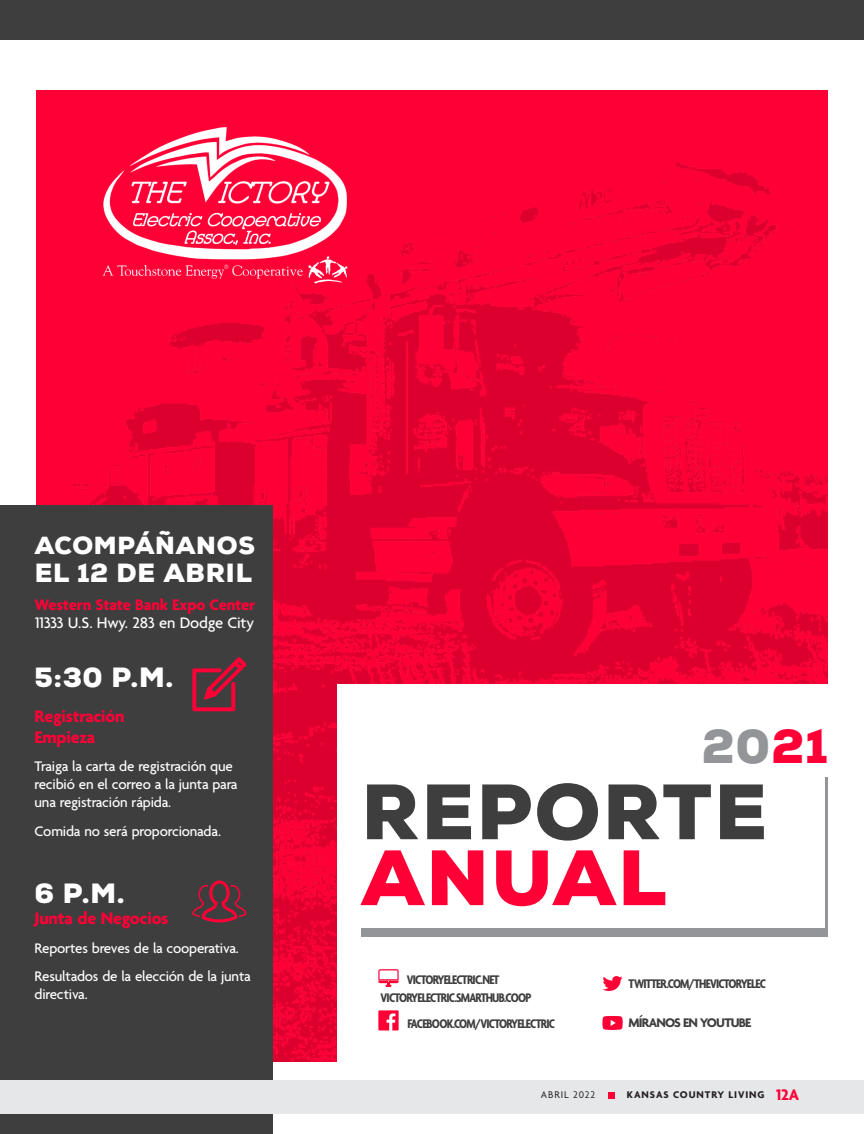
<style>
.page{position:relative;width:864px;height:1134px;background:#fff}
.page>*{position:absolute;margin:0;border:0;box-sizing:border-box;transform-origin:0 0}
.Headline{font:900 75.9px/65.8px "Nexa";letter-spacing:.035em;color:#3e3e3f}
.Headline-2{font:900 46.5px "Nexa";color:#939598}
.Headline-3{font:900 27px "Nexa";color:#fff}
.Co-op_Text_white{font:900 27px "Nexa";color:#fff}
.Headline-4{font:900 25.5px "Nexa";letter-spacing:.035em;color:#fff}
.Headline-5{font:900 24px "Nexa";letter-spacing:.035em;color:#fff}
.Co-op_Text_white-2{font:700 18px/21px "Agenda";letter-spacing:-.01em;color:#ff0036}
.Co-op_Text_white-3{font:500 16.5px/18px "Agenda";letter-spacing:-.01em;color:#fff}
.Co-op_Text_white-4{font:500 15px/18px "Agenda";letter-spacing:-.01em;color:#fff}
.Headline-6{font:700 condensed 13.5px "Agenda";letter-spacing:-.055em;color:#3e3e3f}
.Co-op_Text{font:700 condensed 13.5px/18px "Agenda";letter-spacing:-.055em;color:#3e3e3f;text-align:center}
.Headline-7{font:700 13.5px "Agenda";letter-spacing:-.06em;color:#3e3e3f}
.t1{font:700 10.5px "Agenda";letter-spacing:.09em;color:#231f20}
.t2{font:10.5px "Agenda";letter-spacing:.09em;color:#231f20}
.s1{font-weight:700;color:#ff0036}
.s2{color:#ff0036}
.s3{font-size:16.5px;color:#ff0036}
</style>
<div class="page">
<img style="left:38px;top:90px;width:790px;height:972px">
<div style="left:0;top:506px;width:273px;height:628px;background:#3e3e3f"></div>
<img style="left:90px;top:124px;width:270px;height:165px">
<svg style="left:192px;top:657px;width:55px;height:54px"></svg>
<svg style="left:192px;top:880px;width:54px;height:43px"></svg>
<div style="left:338px;top:684px;width:526px;height:383px;background:#fff"></div>
<div style="left:361px;top:928px;width:467px;height:9px;background:#939598"></div>
<hr style="left:826px;top:777px;width:2px;height:160px;background:#939598">
<svg style="left:378px;top:969px;width:21px;height:18px"></svg>
<svg style="left:378px;top:1010px;width:21px;height:21px"></svg>
<svg style="left:602px;top:976px;width:21px;height:15px"></svg>
<svg style="left:602px;top:1016px;width:21px;height:14px"></svg>
<div style="left:0;top:0;width:864px;height:40px;background:#3e3e3f"></div>
<div style="left:0;top:1080px;width:864px;height:33px;background:#e6e7e9"></div>
<div style="left:608px;top:1092px;width:7px;height:7px;background:#ff0036"></div>
<p class="Headline-5" style="left:35px;top:530px;width:222px">ACOMPÁÑANOS</p>
<p class="Headline-4" style="left:35px;top:556px;width:219px">EL 12 DE ABRIL</p>
<p class="Co-op_Text_white-3" style="left:35px;top:596px;width:222px"><span class="s1">Western State Bank Expo Center<br></span>11333 U.S. Hwy. 283 en Dodge City</p>
<p class="Headline-3" style="left:34px;top:660px;width:140px">5:30 P.M.</p>
<p class="Co-op_Text_white-2" style="left:34px;top:707px;width:92px">Registración<br>Empieza</p>
<p class="Co-op_Text_white-4" style="left:34px;top:758px;width:205px">Traiga la carta de registración que recibió en el correo a la junta para una registración rápida.</p>
<p class="Co-op_Text_white-4" style="left:34px;top:823px;width:188px">Comida no será proporcionada.</p>
<p class="Co-op_Text_white" style="left:34px;top:876px;width:92px">6 P.M.</p>
<p class="Co-op_Text_white-2" style="left:34px;top:909px;width:135px">Junta de Negocios</p>
<p class="Co-op_Text_white-4" style="left:34px;top:940px;width:206px">Reportes breves de la cooperativa.</p>
<p class="Co-op_Text_white-4" style="left:34px;top:968px;width:218px">Resultados de la elección de la junta directiva.</p>
<p class="Headline-2" style="left:702px;top:716px;width:128px">20<span class="s2">21</span></p>
<p class="Headline" style="left:362px;top:779px;width:407px">REPORTE<br><span class="s2">ANUAL</span></p>
<p class="Co-op_Text" style="left:381px;top:972px;width:152px">VICTORYELECTRIC.NET<br>VICTORYELECTRIC.SMARTHUB.COOP</p>
<p class="Headline-6" style="left:407px;top:1016px;width:149px">FACEBOOK.COM/VICTORYELECTRIC</p>
<p class="Headline-6" style="left:629px;top:976px;width:139px">TWITTER.COM/THEVICTORYELEC</p>
<p class="Headline-7" style="left:629px;top:1015px;width:124px">MÍRANOS EN YOUTUBE</p>
<p class="t2" style="left:541px;top:1089px;width:56px">ABRIL 2022</p>
<p class="t1" style="left:627px;top:1089px;width:174px">KANSAS COUNTRY LIVING <span class="s3">12A</span></p>
</div>
